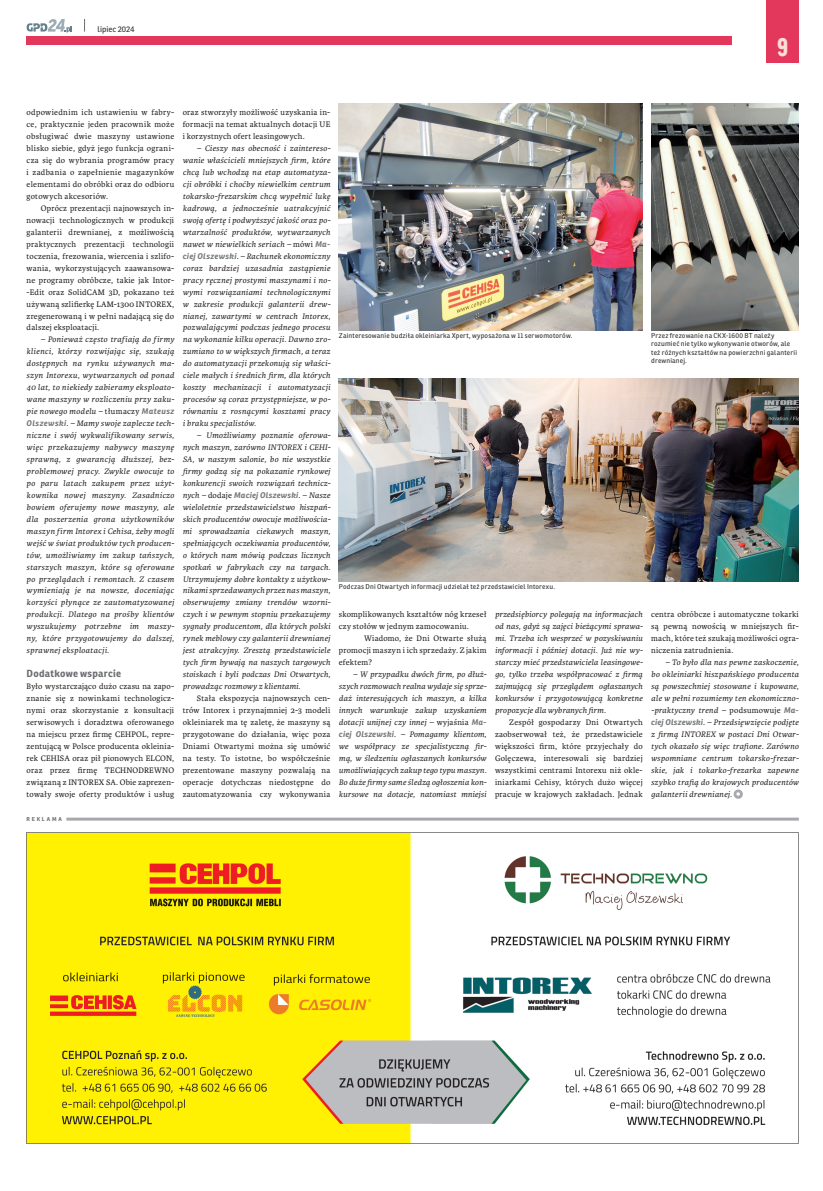
<style>
.page{position:relative;width:823px;height:1191px;background:#fff}
.page>*{position:absolute;margin:0;border:0;box-sizing:border-box;transform-origin:0 0}
.t1{font:900 condensed 27px "Good Headline Offc Pro";color:#fcddd7}
.t2{font:700 10px "Ronnia";letter-spacing:.025em;color:#6c6d70}
.t3{font:italic 8.5px/12px "Karmina";letter-spacing:.02em;color:#231f20;text-align:justify}
.t4{font:8.5px/12px "Karmina";letter-spacing:.025em;color:#231f20;text-align:justify}
.t5{font:italic 700 8px "Ronnia";letter-spacing:.025em;color:#787a7d}
.t6{font:8px "Ronnia";color:#3e3e3f}
.t7{font:6.8px/8.2px "Ronnia";letter-spacing:.025em;color:#3e3e3f}
.t8{font:700 5.5px "Ronnia";letter-spacing:.335em;color:#6c6d70}
.t9{font:3.5px "Zapf Dingbats IT Cby BT";color:#fff}
.s1{font-style:normal}
.s2{font-family:"Ronnia";font-weight:700;font-size:8px;color:#787a7d}
.s3{font-family:"Karmina";font-weight:400;font-size:8.5px;color:#231f20}
.s4{font-family:"Karmina";font-weight:400;font-style:normal;font-size:8.5px;color:#231f20}
</style>
<div class="page">
<div style="left:765px;top:0;width:33px;height:62px;background:#e3385b"></div>
<div style="left:27px;top:36px;width:704px;height:8px;background:#e3385b"></div>
<svg style="left:27px;top:19px;width:45px;height:13px"></svg>
<svg style="left:84px;top:19px;width:1px;height:13px"></svg>
<hr style="left:66px;top:817px;width:732px;height:3px;background:#a8a9ad">
<svg style="left:733px;top:789px;width:10px;height:10px"></svg>
<img style="left:339px;top:103px;width:303px;height:227px">
<img style="left:651px;top:103px;width:147px;height:227px">
<img style="left:339px;top:378px;width:459px;height:203px">
<img style="left:27px;top:832px;width:771px;height:311px">
<p class="t6" style="left:97px;top:24px;width:38px">lipiec 2024</p>
<h1 class="t1" style="left:776px;top:32px;width:12px">9</h1>
<p class="t4" style="left:183px;top:107px;width:149px">oraz stworzyły możliwość uzyskania in&shy;formacji na temat aktualnych dotacji UE i korzystnych ofert leasingowych.</p>
<p class="t3" style="left:183px;top:142px;width:149px;text-indent:14px">– Cieszy nas obecność i zaintereso&shy;wanie właścicieli mniejszych firm, które chcą lub wchodzą na etap automatyza&shy;cji obróbki i choćby niewielkim centrum tokarsko-frezarskim chcą wypełnić lukę kadrową, a jednocześnie uatrakcyjnić swoją ofertę i podwyższyć jakość oraz po&shy;wtarzalność produktów, wytwarzanych nawet w niewielkich seriach – <span class="s1">mówi</span> <span class="s2">Ma&shy;ciej Olszewski</span><span class="s1">.</span> – Rachunek ekonomiczny coraz bardziej uzasadnia zastąpienie pracy ręcznej prostymi maszynami i no&shy;wymi rozwiązaniami technologicznymi w zakresie produkcji galanterii drew&shy;nianej, zawartymi w centrach Intorex, pozwalającymi podczas jednego procesu na wykonanie kilku operacji. Dawno zro&shy;zumiano to w większych firmach, a teraz do automatyzacji przekonują się właści&shy;ciele małych i średnich firm, dla których koszty mechanizacji i automatyzacji procesów są coraz przystępniejsze, w po&shy;równaniu z rosnącymi kosztami pracy i braku specjalistów.</p>
<p class="t3" style="left:183px;top:429px;width:149px;text-indent:14px">– Umożliwiamy poznanie oferowa&shy;nych maszyn, zarówno INTOREX i CEHI-SA, w naszym salonie, bo nie wszystkie firmy godzą się na pokazanie rynkowej konkurencji swoich rozwiązań technicz-</p>
<p class="t5" style="left:183px;top:490px;width:149px"><span class="s3">nych –</span> <span class="s4">dodaje</span> Maciej Olszewski<span class="s4">.</span> <span class="s3">– Nasze</span></p>
<p class="t3" style="left:183px;top:501px;width:149px">wieloletnie przedstawicielstwo hiszpań&shy;skich producentów owocuje możliwościa&shy;mi sprowadzania ciekawych maszyn, spełniających oczekiwania producentów, o których nam mówią podczas licznych spotkań w fabrykach czy na targach.<br>Utrzymujemy dobre kontakty z użytkow&shy;nikami sprzedawanych przez nas maszyn, obserwujemy zmiany trendów wzorni&shy;czych i w pewnym stopniu przekazujemy sygnały producentom, dla których polski rynek meblowy czy galanterii drewnianej jest atrakcyjny. Zresztą przedstawiciele tych firm bywają na naszych targowych stoiskach i byli podczas Dni Otwartych, prowadząc rozmowy z klientami.</p>
<p class="t4" style="left:183px;top:692px;width:149px;text-indent:14px">Stała ekspozycja najnowszych cen&shy;trów Intorex i przynajmniej 2-3 modeli okleiniarek ma tę zaletę, że maszyny są przygotowane do działania, więc poza Dniami Otwartymi można się umówić na testy. To istotne, bo współcześnie prezentowane maszyny pozwalają na operacje dotychczas niedostępne do zautomatyzowania czy wykonywania</p>
<p class="t4" style="left:27px;top:107px;width:149px">odpowiednim ich ustawieniu w fabry&shy;ce, praktycznie jeden pracownik może obsługiwać dwie maszyny ustawione blisko siebie, gdyż jego funkcja ograni&shy;cza się do wybrania programów pracy i zadbania o zapełnienie magazynków elementami do obróbki oraz do odbioru gotowych akcesoriów.</p>
<p class="t4" style="left:27px;top:202px;width:149px;text-indent:14px">Oprócz prezentacji najnowszych in&shy;nowacji technologicznych w produkcji galanterii drewnianej, z możliwością praktycznych prezentacji technologii toczenia, frezowania, wiercenia i szlifo&shy;wania, wykorzystujących zaawansowa&shy;ne programy obróbcze, takie jak Intor--Edit oraz SolidCAM 3D, pokazano też używaną szlifierkę LAM-1300 INTOREX, zregenerowaną i w pełni nadającą się do dalszej eksploatacji.</p>
<p class="t3" style="left:27px;top:334px;width:149px;text-indent:14px">– Ponieważ często trafiają do firmy klienci, którzy rozwijając się, szukają dostępnych na rynku używanych ma&shy;szyn Intorexu, wytwarzanych od ponad 40 lat, to niekiedy zabieramy eksploato&shy;wane maszyny w rozliczeniu przy zaku&shy;pie nowego modelu – <span class="s1">tłumaczy</span> <span class="s2">Mateusz Olszewski</span><span class="s1">.</span> – Mamy swoje zaplecze tech&shy;niczne i swój wykwalifikowany serwis, więc przekazujemy nabywcy maszynę sprawną, z gwarancją dłuższej, bez&shy;problemowej pracy. Zwykle owocuje to po paru latach zakupem przez użyt&shy;kownika nowej maszyny. Zasadniczo bowiem oferujemy nowe maszyny, ale dla poszerzenia grona użytkowników maszyn firm Intorex i Cehisa, żeby mogli wejść w świat produktów tych producen&shy;tów, umożliwiamy im zakup tańszych, starszych maszyn, które są oferowane po przeglądach i remontach. Z czasem wymieniają je na nowsze, doceniając korzyści płynące ze zautomatyzowanej produkcji. Dlatego na prośby klientów wyszukujemy potrzebne im maszy&shy;ny, które przygotowujemy do dalszej, sprawnej eksploatacji.</p>
<p class="t2" style="left:27px;top:667px;width:96px">Dodatkowe wsparcie</p>
<p class="t4" style="left:27px;top:680px;width:149px">Było wystarczająco dużo czasu na zapo&shy;znanie się z nowinkami technologicz&shy;nymi oraz skorzystanie z konsultacji serwisowych i doradztwa oferowanego na miejscu przez firmę CEHPOL, repre&shy;zentującą w Polsce producenta okleinia&shy;rek CEHISA oraz pił pionowych ELCON, oraz przez firmę TECHNODREWNO związaną z INTOREX SA. Obie zaprezen&shy;towały swoje oferty produktów i usług</p>
<p class="t8" style="left:27px;top:815px;width:37px">REKLAMA</p>
<p class="t7" style="left:339px;top:331px;width:235px">Zainteresowanie budziła okleiniarka Xpert, wyposażona w 11 serwomotorów.</p>
<p class="t7" style="left:650px;top:331px;width:147px">Przez frezowanie na CKX-1600 BT należy rozumieć nie tylko wykonywanie otworów, ale też różnych kształtów na powierzchni galanterii drewnianej.</p>
<p class="t7" style="left:339px;top:582px;width:217px">Podczas Dni Otwartych informacji udzielał też przedstawiciel I ntorexu.</p>
<p class="t4" style="left:339px;top:609px;width:149px">skomplikowanych kształtów nóg krzeseł czy stołów w jednym zamocowaniu.</p>
<p class="t4" style="left:339px;top:632px;width:149px;text-indent:25px">Wiadomo, że Dni Otwarte służą promocji maszyn i ich sprzedaży. Z jakim efektem?</p>
<p class="t3" style="left:339px;top:668px;width:149px;text-indent:14px">– W przypadku dwóch firm, po dłuż&shy;szych rozmowach realna wydaje się sprze&shy;daż interesujących ich maszyn, a kilka innych warunkuje zakup uzyskaniem dotacji unijnej czy innej – <span class="s1">wyjaśnia</span> <span class="s2">Ma&shy;ciej Olszewski</span><span class="s1">.</span> – Pomagamy klientom, we współpracy ze specjalistyczną fir&shy;mą, w śledzeniu ogłaszanych konkursów umożliwiających zakup tego typu maszyn.<br>Bo duże firmy same śledzą ogłoszenia kon&shy;kursowe na dotacje, natomiast mniejsi</p>
<p class="t3" style="left:495px;top:609px;width:149px">przedsiębiorcy polegają na informacjach od nas, gdyż są zajęci bieżącymi sprawa&shy;mi. Trzeba ich wesprzeć w pozyskiwaniu informacji i później dotacji. Już nie wy&shy;starczy mieć przedstawiciela leasingowe&shy;go, tylko trzeba współpracować z firmą zajmującą się przeglądem ogłaszanych konkursów i przygotowującą konkretne propozycje dla wybranych firm.</p>
<p class="t4" style="left:495px;top:716px;width:149px;text-indent:14px">Zespół gospodarzy Dni Otwartych zaobserwował też, że przedstawiciele większości firm, które przyjechały do Golęczewa, interesowali się bardziej wszystkimi centrami Intorexu niż okle&shy;iniarkami Cehisy, których dużo więcej pracuje w krajowych zakładach. Jednak</p>
<p class="t4" style="left:650px;top:609px;width:149px">centra obróbcze i automatyczne tokarki są pewną nowością w mniejszych fir&shy;mach, które też szukają możliwości ogra&shy;niczenia zatrudnienia.</p>
<p class="t3" style="left:650px;top:656px;width:149px;text-indent:14px">– To było dla nas pewne zaskoczenie, bo okleiniarki hiszpańskiego producenta są powszechniej stosowane i kupowane, ale w pełni rozumiemy ten ekonomiczno--praktyczny trend – <span class="s1">podsumowuje</span> <span class="s2">Ma&shy;ciej Olszewski</span><span class="s1">.</span> – Przedsięwzięcie podjęte z firmą INTOREX w postaci Dni Otwar&shy;tych okazało się więc trafione. Zarówno wspomniane centrum tokarsko-frezar&shy;skie, jak i tokarko-frezarka zapewne szybko trafią do krajowych producentów galanterii drewnianej.</p>
<p class="t9" style="left:736px;top:792px;width:5px">●</p>
</div>
